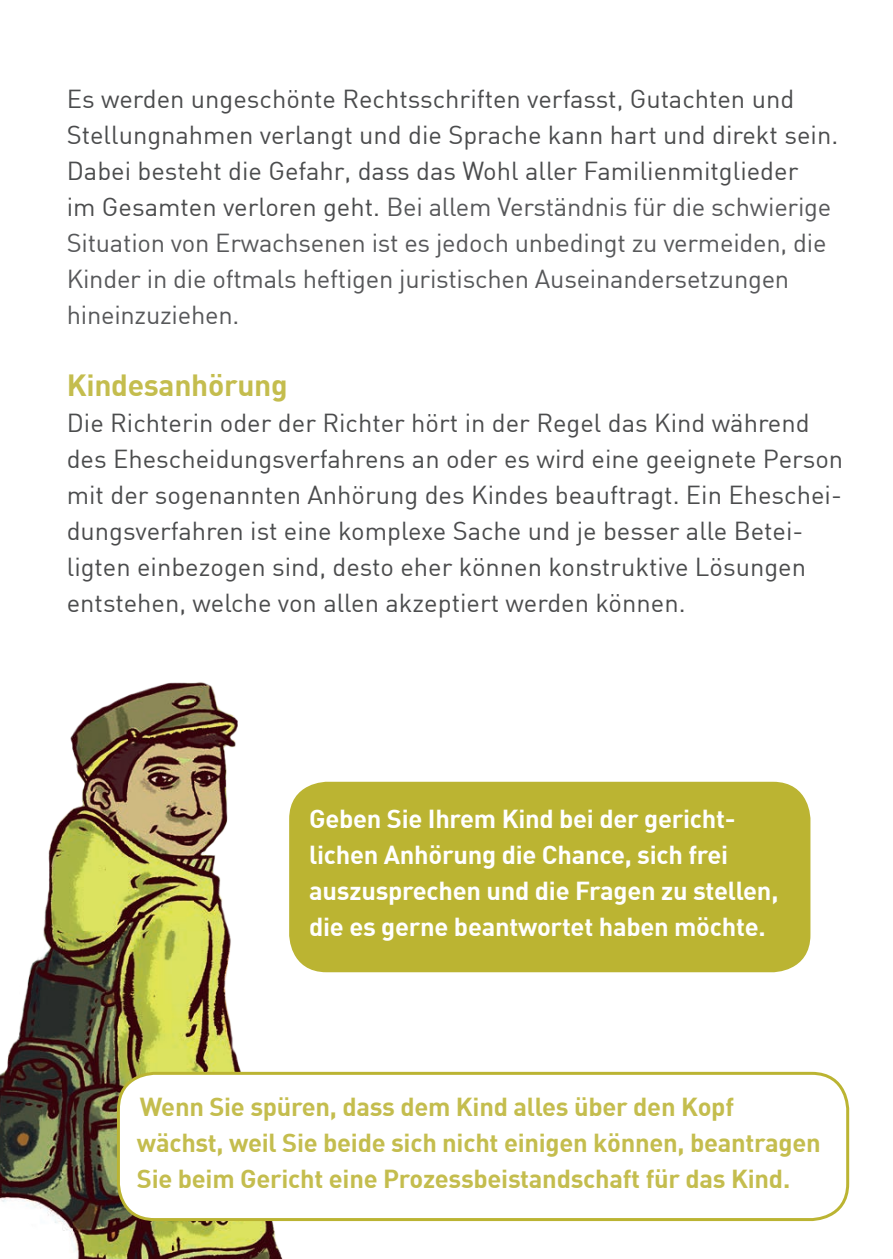
<style>
.page{position:relative;width:893px;height:1259px;background:#fff}
.page>*{position:absolute;margin:0;border:0;box-sizing:border-box;transform-origin:0 0}
.t1{font:700 30px "DIN";letter-spacing:-.01em;color:#c4bd4e}
.t2{font:25.5px/36px "DIN";color:#4b4c4d}
.t3{font:700 25.5px/36px "DIN";letter-spacing:-.01em;color:#c4bd4e}
.t4{font:700 25.5px/36px "DIN";letter-spacing:-.01em;color:#fff}
.s1{color:#57585a}
</style>
<div class="page">
<img style="left:0;top:682px;width:333px;height:577px">
<div style="left:291px;top:783px;width:518px;height:187px;background:#bbb432;border-radius:36px"></div>
<div style="left:289px;top:782px;width:521px;height:190px;border:3px solid #bbb432;border-radius:36px"></div>
<div style="left:118px;top:1073px;width:730px;height:146px;background:#fff;border-radius:36px"></div>
<div style="left:117px;top:1071px;width:732px;height:150px;border:3px solid #bbb432;border-radius:36px"></div>
<p class="t2" style="left:67px;top:80px;width:773px">Es werden ungeschönte Rechtsschriften verfasst, Gutachten und Stellungnahmen verlangt und die Sprache kann hart und direkt sein.<br>Dabei besteht die Gefahr, dass das Wohl aller Familienmitglieder<br>im Gesamten verloren geht. <span class="s1">Bei allem Verständnis für die schwierige Situation von Erwachsenen ist es jedoch unbedingt zu vermeiden, die Kinder in die oftmals heftigen juristischen Auseinandersetzungen hineinzuziehen.</span></p>
<p class="t1" style="left:67px;top:366px;width:223px">Kindesanhörung</p>
<p class="t2" style="left:67px;top:404px;width:778px">Die Richterin oder der Richter hört in der Regel das Kind während des Ehescheidungsverfahrens an oder es wird eine geeignete Person mit der sogenannten Anhörung des Kindes beauftragt. Ein Eheschei&shy;dungsverfahren ist eine komplexe Sache und je besser alle Betei&shy;ligten einbezogen sind, desto eher können konstruktive Lösungen entstehen, welche von allen akzeptiert werden können.</p>
<p class="t4" style="left:309px;top:800px;width:471px">Geben Sie Ihrem Kind bei der gericht&shy;lichen Anhörung die Chance, sich frei auszusprechen und die Fragen zu stellen, die es gerne beantwortet haben möchte.</p>
<p class="t3" style="left:137px;top:1088px;width:685px">Wenn Sie spüren, dass dem Kind alles über den Kopf wächst, weil Sie beide sich nicht einigen können, beantragen<br>Sie beim Gericht eine Prozessbeistandschaft für das Kind.</p>
</div>
